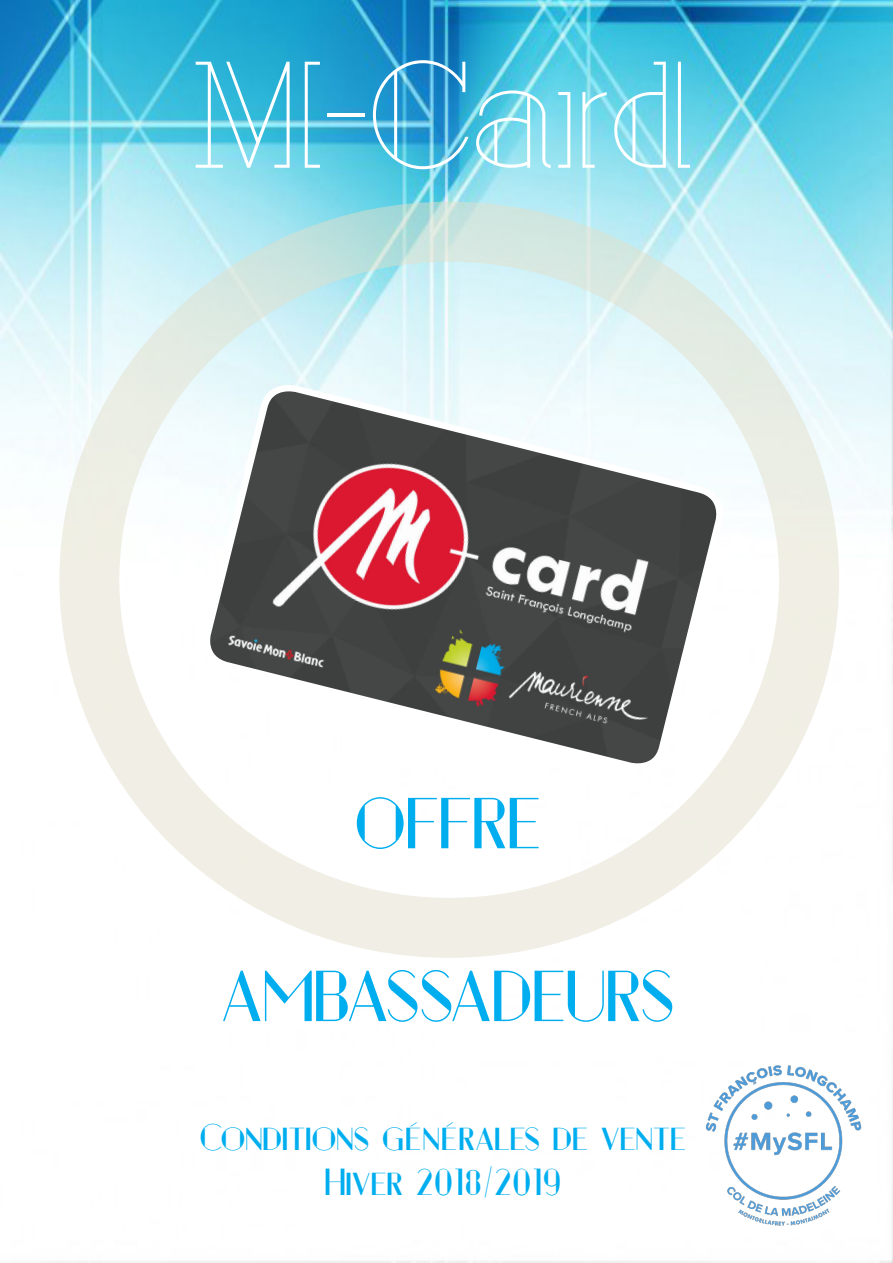
<style>
.page{position:relative;width:893px;height:1263px;background:#fff}
.page>*{position:absolute;margin:0;border:0;box-sizing:border-box;transform-origin:0 0}
.t1{font:151.5px "London";color:#fff}
.t2{font:72px "Chelsea III";letter-spacing:-.04em;color:#00aeef}
.t3{font:37.5px "Chelsea III";letter-spacing:-.04em;color:#00aeef}
.t4{font:37.5px "Chelsea III";color:#00aeef}
</style>
<div class="page">
<img style="left:0;top:0;width:893px;height:1263px">
<img style="left:686px;top:1051px;width:188px;height:178px">
<div style="left:59px;top:202px;width:780px;height:756px;border:60px solid #e3e0cb;border-radius:50%"></div>
<svg style="left:193px;top:375px;width:540px;height:405px"></svg>
<p class="t1" style="left:196px;top:34px;width:503px">M-Card</p>
<p class="t2" style="left:357px;top:772px;width:190px">OFFRE</p>
<p class="t2" style="left:223px;top:945px;width:458px">AMBASSADEURS</p>
<p class="t3" style="left:201px;top:1110px;width:489px">Conditions générales de vente</p>
<p class="t4" style="left:326px;top:1155px;width:239px">Hiver 2018/2019</p>
</div>
